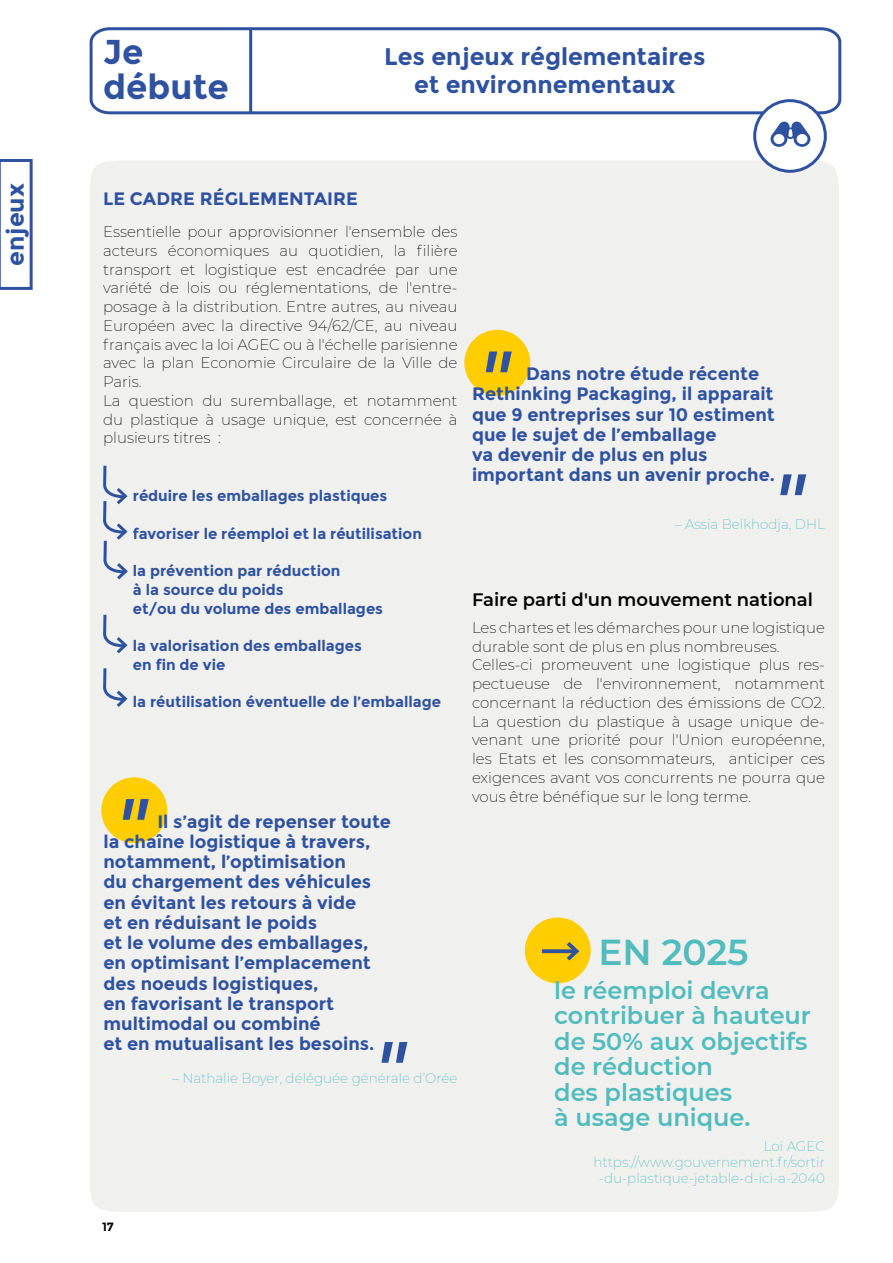
<style>
.page{position:relative;width:893px;height:1263px;background:#fff}
.page>*{position:absolute;margin:0;border:0;box-sizing:border-box;transform-origin:0 0}
.t1{font:italic 600 75px "Montserrat";color:#2f52a0}
.t2{font:600 36px "Montserrat";color:#50bcbd}
.t3{font:700 34.5px/34.5px "Montserrat";color:#2f52a0}
.t4{font:600 24px/25.5px "Montserrat";color:#50bcbd}
.t5{font:700 24px/28.8px "Montserrat";color:#2f52a0;text-align:center}
.t6{font:700 18px/20.2px "Montserrat";color:#2f52a0}
.t7{font:600 18px "Montserrat";color:#000}
.t8{font:200 15px/18.8px "Montserrat";color:#000}
.t9{font:700 15px/18.8px "Montserrat";color:#2f52a0}
.t10{font:200 13.5px/16.2px "Montserrat";color:#50bcbd;text-align:right}
.t11{font:700 12px "Montserrat";color:#000}
</style>
<div class="page">
<div style="left:90px;top:160px;width:749px;height:1052px;background:#f0f0ef;border-radius:35px"></div>
<svg style="left:0;top:159px;width:33px;height:131px"></svg>
<div style="left:525px;top:917px;width:66px;height:66px;background:#ffcd00;border-radius:50%"></div>
<svg style="left:542px;top:949px;width:21px;height:4px"></svg>
<svg style="left:563px;top:942px;width:17px;height:19px"></svg>
<div style="left:464px;top:330px;width:66px;height:66px;background:#ffcd00;border-radius:50%"></div>
<svg style="left:89px;top:27px;width:753px;height:89px"></svg>
<hr style="left:249px;top:29px;width:3px;height:84px;background:#2f52a0">
<div style="left:755px;top:101px;width:70px;height:70px;background:#fff;border-radius:50%"></div>
<div style="left:753px;top:99px;width:74px;height:74px;border:3px solid #2f52a0;border-radius:50%"></div>
<svg style="left:770px;top:122px;width:40px;height:25px"></svg>
<div style="left:101px;top:777px;width:66px;height:66px;background:#ffcd00;border-radius:50%"></div>
<svg style="left:102px;top:465px;width:28px;height:378px"></svg>
<h3 class="t3" style="left:103px;top:35px;width:127px">Je débute</h3>
<h3 class="t5" style="left:384px;top:42px;width:323px">Les enjeux réglementaires et environnementaux</h3>
<h3 class="t5" style="left:1px;top:266px;width:84px;rotate:-90deg">enjeux</h3>
<p class="t6" style="left:103px;top:189px;width:256px">LE CADRE RÉGLEMENTAIRE</p>
<p class="t8" style="left:103px;top:222px;width:356px">Essentielle pour approvisionner l'ensemble des acteurs économiques au quotidien, la filière transport et logistique est encadrée par une variété de lois ou réglementations, de l'entre&shy;posage à la distribution. Entre autres, au niveau Européen avec la directive 94/62/CE, au niveau français avec la loi AGEC ou à l'échelle parisienne avec la plan Economie Circulaire de la Ville de Paris.<br>La question du suremballage, et notamment du plastique à usage unique, est concernée à plusieurs titres :</p>
<p class="t9" style="left:133px;top:486px;width:256px">réduire les emballages plastiques</p>
<p class="t9" style="left:133px;top:524px;width:291px">favoriser le réemploi et la réutilisation</p>
<p class="t9" style="left:133px;top:561px;width:252px">la prévention par réduction<br>à la source du poids<br>et/ou du volume des emballages</p>
<p class="t9" style="left:133px;top:636px;width:231px">la valorisation des emballages en fin de vie</p>
<p class="t9" style="left:133px;top:693px;width:310px">la réutilisation éventuelle de l’emballage</p>
<h1 class="t1" style="left:115px;top:772px;width:32px">"</h1>
<p class="t6" style="left:103px;top:811px;width:289px;text-indent:54px">Il s’agit de repenser toute la chaîne logistique à travers, notamment, l’optimisation<br>du chargement des véhicules en évitant les retours à vide<br>et en réduisant le poids<br>et le volume des emballages, en optimisant l’emplacement des noeuds logistiques,<br>en favorisant le transport multimodal ou combiné<br>et en mutualisant les besoins.</p>
<p class="t10" style="left:172px;top:1069px;width:287px">– Nathalie Boyer, déléguée générale d’Orée</p>
<h1 class="t1" style="left:374px;top:1015px;width:32px">"</h1>
<p class="t11" style="left:102px;top:1220px;width:13px">17</p>
<h1 class="t1" style="left:478px;top:324px;width:32px">"</h1>
<p class="t6" style="left:472px;top:364px;width:305px;text-indent:54px">Dans notre étude récente<br>Rethinking Packaging, il apparait que 9 entreprises sur 10 estiment que le sujet de l’emballage<br>va devenir de plus en plus important dans un avenir proche.</p>
<p class="t10" style="left:675px;top:515px;width:151px">– Assia Belkhodja, DHL</p>
<h1 class="t1" style="left:773px;top:447px;width:32px">"</h1>
<p class="t7" style="left:472px;top:586px;width:343px">Faire parti d'un mouvement national</p>
<p class="t8" style="left:472px;top:618px;width:354px">Les chartes et les démarches pour une logistique durable sont de plus en plus nombreuses.<br>Celles-ci promeuvent une logistique plus res&shy;pectueuse de l'environnement, notamment concernant la réduction des émissions de CO2.<br>La question du plastique à usage unique de&shy;venant une priorité pour l'Union européenne, les Etats et les consommateurs, anticiper ces exigences avant vos concurrents ne pourra que vous être bénéfique sur le long terme.</p>
<h2 class="t2" style="left:598px;top:926px;width:152px">EN 2025</h2>
<h3 class="t4" style="left:554px;top:976px;width:258px">le réemploi devra contribuer à hauteur de 50% aux objectifs de réduction<br>des plastiques<br>à usage unique.</h3>
<p class="t10" style="left:594px;top:1137px;width:233px">Loi AGEC https://www.gouvernement.fr/sortir -du-plastique-jetable-d-ici-a-2040</p>
</div>
